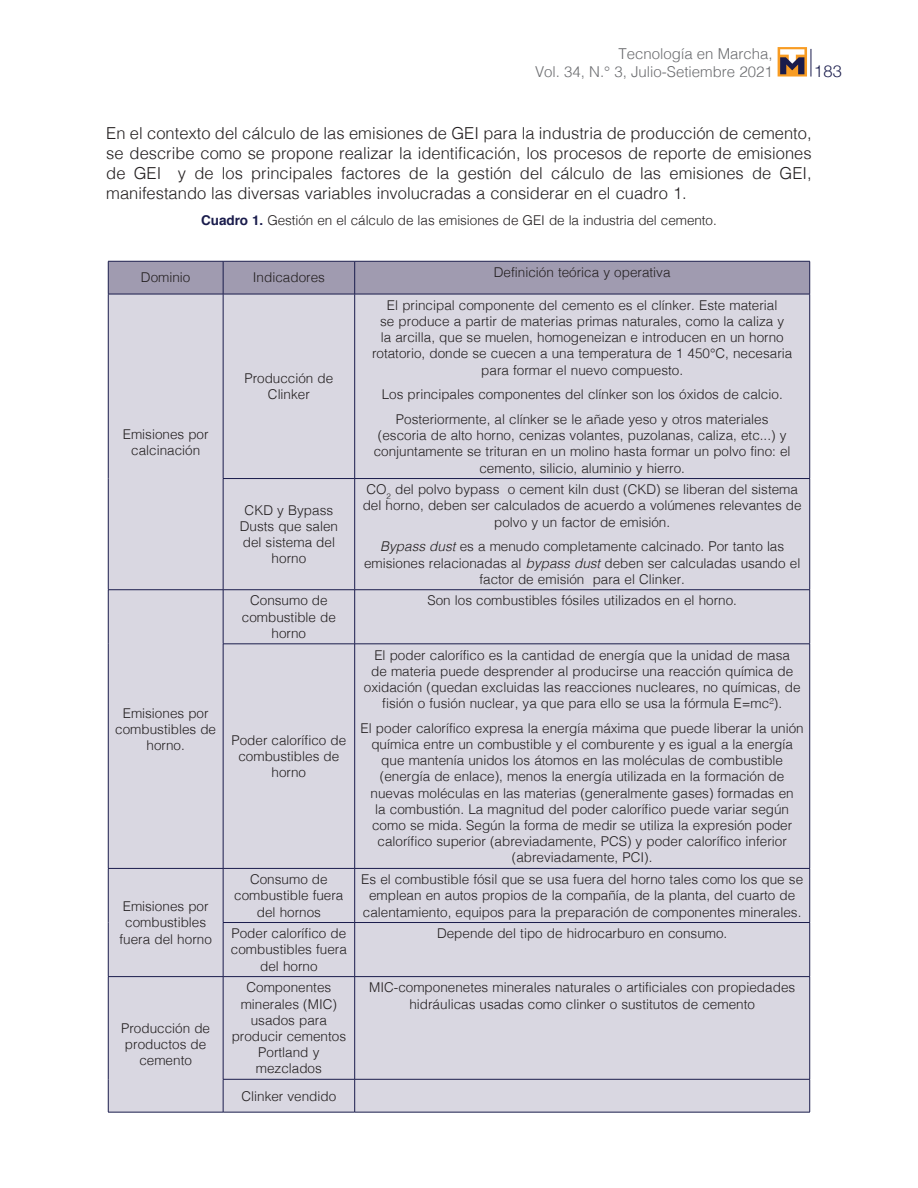
<style>
.page{position:relative;width:918px;height:1188px;background:#fff}
.page>*{position:absolute;margin:0;border:0;box-sizing:border-box;transform-origin:0 0}
.t1{font:300 16.5px/19.8px "Helvetica";color:#231f20;text-align:justify}
.t2{font:300 16.5px "Helvetica Neue";color:#1a1c4c}
.t3{font:300 15px/18px "Helvetica";color:#6c6d70;text-align:right}
.t4{font:300 13.5px/16.2px "Helvetica";color:#231f20;text-align:center}
.s1{font-weight:700;color:#1a1c4c}
.s2{font-style:italic}
</style>
<div class="page">
<svg style="left:811px;top:49px;width:1px;height:28px"></svg>
<svg style="left:778px;top:47px;width:29px;height:30px"></svg>
<svg style="left:780px;top:49px;width:24px;height:25px"></svg>
<div style="left:109px;top:262px;width:700px;height:32px;background:#a09bb0"></div>
<div style="left:109px;top:295px;width:700px;height:817px;background:#d9d7e1"></div>
<hr style="left:108px;top:261px;width:115px;height:1px;background:#1a1c4c">
<hr style="left:108px;top:261px;width:1px;height:33px;background:#1a1c4c">
<hr style="left:223px;top:261px;width:132px;height:1px;background:#1a1c4c">
<hr style="left:223px;top:261px;width:1px;height:33px;background:#1a1c4c">
<hr style="left:355px;top:261px;width:455px;height:1px;background:#1a1c4c">
<hr style="left:354px;top:261px;width:1px;height:33px;background:#1a1c4c">
<hr style="left:809px;top:261px;width:1px;height:33px;background:#1a1c4c">
<hr style="left:108px;top:294px;width:115px;height:1px;background:#1a1c4c">
<hr style="left:108px;top:294px;width:1px;height:185px;background:#1a1c4c">
<hr style="left:108px;top:479px;width:1px;height:111px;background:#1a1c4c">
<hr style="left:223px;top:294px;width:132px;height:1px;background:#1a1c4c">
<hr style="left:223px;top:294px;width:1px;height:184px;background:#1a1c4c">
<hr style="left:355px;top:294px;width:455px;height:1px;background:#1a1c4c">
<hr style="left:354px;top:294px;width:1px;height:184px;background:#1a1c4c">
<hr style="left:809px;top:294px;width:1px;height:184px;background:#1a1c4c">
<hr style="left:223px;top:478px;width:132px;height:1px;background:#1a1c4c">
<hr style="left:223px;top:479px;width:1px;height:111px;background:#1a1c4c">
<hr style="left:355px;top:478px;width:455px;height:1px;background:#1a1c4c">
<hr style="left:354px;top:479px;width:1px;height:111px;background:#1a1c4c">
<hr style="left:809px;top:479px;width:1px;height:111px;background:#1a1c4c">
<hr style="left:108px;top:589px;width:115px;height:1px;background:#1a1c4c">
<hr style="left:108px;top:590px;width:1px;height:54px;background:#1a1c4c">
<hr style="left:108px;top:644px;width:1px;height:224px;background:#1a1c4c">
<hr style="left:223px;top:589px;width:132px;height:1px;background:#1a1c4c">
<hr style="left:223px;top:590px;width:1px;height:54px;background:#1a1c4c">
<hr style="left:355px;top:589px;width:455px;height:1px;background:#1a1c4c">
<hr style="left:354px;top:590px;width:1px;height:54px;background:#1a1c4c">
<hr style="left:809px;top:590px;width:1px;height:54px;background:#1a1c4c">
<hr style="left:223px;top:644px;width:132px;height:1px;background:#1a1c4c">
<hr style="left:223px;top:644px;width:1px;height:224px;background:#1a1c4c">
<hr style="left:355px;top:644px;width:455px;height:1px;background:#1a1c4c">
<hr style="left:354px;top:644px;width:1px;height:224px;background:#1a1c4c">
<hr style="left:809px;top:644px;width:1px;height:224px;background:#1a1c4c">
<hr style="left:108px;top:868px;width:115px;height:1px;background:#1a1c4c">
<hr style="left:108px;top:869px;width:1px;height:54px;background:#1a1c4c">
<hr style="left:108px;top:923px;width:1px;height:53px;background:#1a1c4c">
<hr style="left:223px;top:868px;width:132px;height:1px;background:#1a1c4c">
<hr style="left:223px;top:869px;width:1px;height:53px;background:#1a1c4c">
<hr style="left:355px;top:868px;width:455px;height:1px;background:#1a1c4c">
<hr style="left:354px;top:869px;width:1px;height:53px;background:#1a1c4c">
<hr style="left:809px;top:869px;width:1px;height:53px;background:#1a1c4c">
<hr style="left:223px;top:922px;width:132px;height:1px;background:#1a1c4c">
<hr style="left:223px;top:923px;width:1px;height:53px;background:#1a1c4c">
<hr style="left:355px;top:922px;width:455px;height:1px;background:#1a1c4c">
<hr style="left:354px;top:923px;width:1px;height:53px;background:#1a1c4c">
<hr style="left:809px;top:923px;width:1px;height:53px;background:#1a1c4c">
<hr style="left:108px;top:976px;width:115px;height:1px;background:#1a1c4c">
<hr style="left:108px;top:977px;width:1px;height:102px;background:#1a1c4c">
<hr style="left:108px;top:1079px;width:1px;height:33px;background:#1a1c4c">
<hr style="left:108px;top:1112px;width:115px;height:1px;background:#1a1c4c">
<hr style="left:223px;top:976px;width:132px;height:1px;background:#1a1c4c">
<hr style="left:223px;top:977px;width:1px;height:102px;background:#1a1c4c">
<hr style="left:355px;top:976px;width:455px;height:1px;background:#1a1c4c">
<hr style="left:354px;top:977px;width:1px;height:102px;background:#1a1c4c">
<hr style="left:809px;top:977px;width:1px;height:102px;background:#1a1c4c">
<hr style="left:223px;top:1079px;width:132px;height:1px;background:#1a1c4c">
<hr style="left:223px;top:1079px;width:1px;height:33px;background:#1a1c4c">
<hr style="left:355px;top:1079px;width:455px;height:1px;background:#1a1c4c">
<hr style="left:354px;top:1079px;width:1px;height:33px;background:#1a1c4c">
<hr style="left:809px;top:1079px;width:1px;height:33px;background:#1a1c4c">
<hr style="left:223px;top:1112px;width:132px;height:1px;background:#1a1c4c">
<hr style="left:355px;top:1112px;width:455px;height:1px;background:#1a1c4c">
<p class="t3" style="left:535px;top:43px;width:239px">Tecnología en Marcha,<br>Vol. 34, N.° 3, Julio-Setiembre 2021</p>
<p class="t2" style="left:814px;top:57px;width:29px">183</p>
<p class="t1" style="left:106px;top:122px;width:707px">En el contexto del cálculo de las emisiones de GEI para la industria de producción de cemento, se describe como se propone realizar la identificación, los procesos de reporte de emisiones de GEI y de los principales factores de la gestión del cálculo de las emisiones de GEI, manifestando las diversas variables involucradas a considerar en el cuadro 1.</p>
<p class="t4" style="left:201px;top:211px;width:517px"><span class="s1">Cuadro 1.</span> Gestión en el cálculo de las emisiones de GEI de la industria del cemento.</p>
<p class="t4" style="left:141px;top:269px;width:51px">Dominio</p>
<p class="t4" style="left:253px;top:269px;width:74px">Indicadores</p>
<p class="t4" style="left:494px;top:263px;width:178px">Definición teórica y operativa</p>
<p class="t4" style="left:123px;top:425px;width:87px">Emisiones por calcinación</p>
<p class="t4" style="left:115px;top:704px;width:102px">Emisiones por combustibles de horno.</p>
<p class="t4" style="left:120px;top:897px;width:94px">Emisiones por combustibles fuera del horno</p>
<p class="t4" style="left:121px;top:1019px;width:90px">Producción de productos de cemento</p>
<p class="t4" style="left:244px;top:369px;width:90px">Producción de<br>Clinker</p>
<p class="t4" style="left:240px;top:501px;width:100px">CKD y Bypass<br>Dusts que salen del sistema del horno</p>
<p class="t4" style="left:372px;top:296px;width:422px">El principal componente del cemento es el clínker. Este material<br>se produce a partir de materias primas naturales, como la caliza y<br>la arcilla, que se muelen, homogeneizan e introducen en un horno rotatorio, donde se cuecen a una temperatura de 1 450°C, necesaria para formar el nuevo compuesto.</p>
<p class="t4" style="left:382px;top:381px;width:403px;line-height:24.8px">Los principales componentes del clínker son los óxidos de calcio.<br>Posteriormente, al clínker se le añade yeso y otros materiales</p>
<p class="t4" style="left:374px;top:426px;width:418px">(escoria de alto horno, cenizas volantes, puzolanas, caliza, etc...) y conjuntamente se trituran en un molino hasta formar un polvo fino: el cemento, silicio, aluminio y hierro.</p>
<p class="t4" style="left:363px;top:480px;width:440px">CO<sub>2</sub> del polvo bypass o cement kiln dust (CKD) se liberan del sistema del horno, deben ser calculados de acuerdo a volúmenes relevantes de polvo y un factor de emisión.</p>
<p class="t4" style="left:364px;top:537px;width:438px"><span class="s2">Bypass dust</span> es a menudo completamente calcinado. Por tanto las emisiones relacionadas al <span class="s2">bypass dust</span> deben ser calculadas usando el factor de emisión para el Clinker.</p>
<p class="t4" style="left:242px;top:592px;width:96px">Consumo de combustible de horno</p>
<p class="t4" style="left:427px;top:592px;width:311px">Son los combustibles fósiles utilizados en el horno.</p>
<p class="t4" style="left:232px;top:731px;width:116px">Poder calorífico de combustibles de horno</p>
<p class="t4" style="left:364px;top:646px;width:438px">El poder calorífico es la cantidad de energía que la unidad de masa<br>de materia puede desprender al producirse una reacción química de oxidación (quedan excluidas las reacciones nucleares, no químicas, de fisión o fusión nuclear, ya que para ello se usa la fórmula E=mc²).</p>
<p class="t4" style="left:361px;top:719px;width:445px">El poder calorífico expresa la energía máxima que puede liberar la unión química entre un combustible y el comburente y es igual a la energía que mantenía unidos los átomos en las moléculas de combustible (energía de enlace), menos la energía utilizada en la formación de nuevas moléculas en las materias (generalmente gases) formadas en<br>la combustión. La magnitud del poder calorífico puede variar según como se mida. Según la forma de medir se utiliza la expresión poder calorífico superior (abreviadamente, PCS) y poder calorífico inferior (abreviadamente, PCI).</p>
<p class="t4" style="left:234px;top:870px;width:111px">Consumo de combustible fuera del hornos</p>
<p class="t4" style="left:361px;top:870px;width:443px">Es el combustible fósil que se usa fuera del horno tales como los que se emplean en autos propios de la compañía, de la planta, del cuarto de calentamiento, equipos para la preparación de componentes minerales.</p>
<p class="t4" style="left:231px;top:924px;width:117px">Poder calorífico de combustibles fuera del horno</p>
<p class="t4" style="left:437px;top:924px;width:292px">Depende del tipo de hidrocarburo en consumo.</p>
<p class="t4" style="left:232px;top:978px;width:116px">Componentes minerales (MIC) usados para producir cementos<br>Portland y mezclados</p>
<p class="t4" style="left:369px;top:978px;width:428px">MIC-componenetes minerales naturales o artificiales con propiedades hidráulicas usadas como clinker o sustitutos de cemento</p>
<p class="t4" style="left:241px;top:1087px;width:96px">Clinker vendido</p>
</div>
